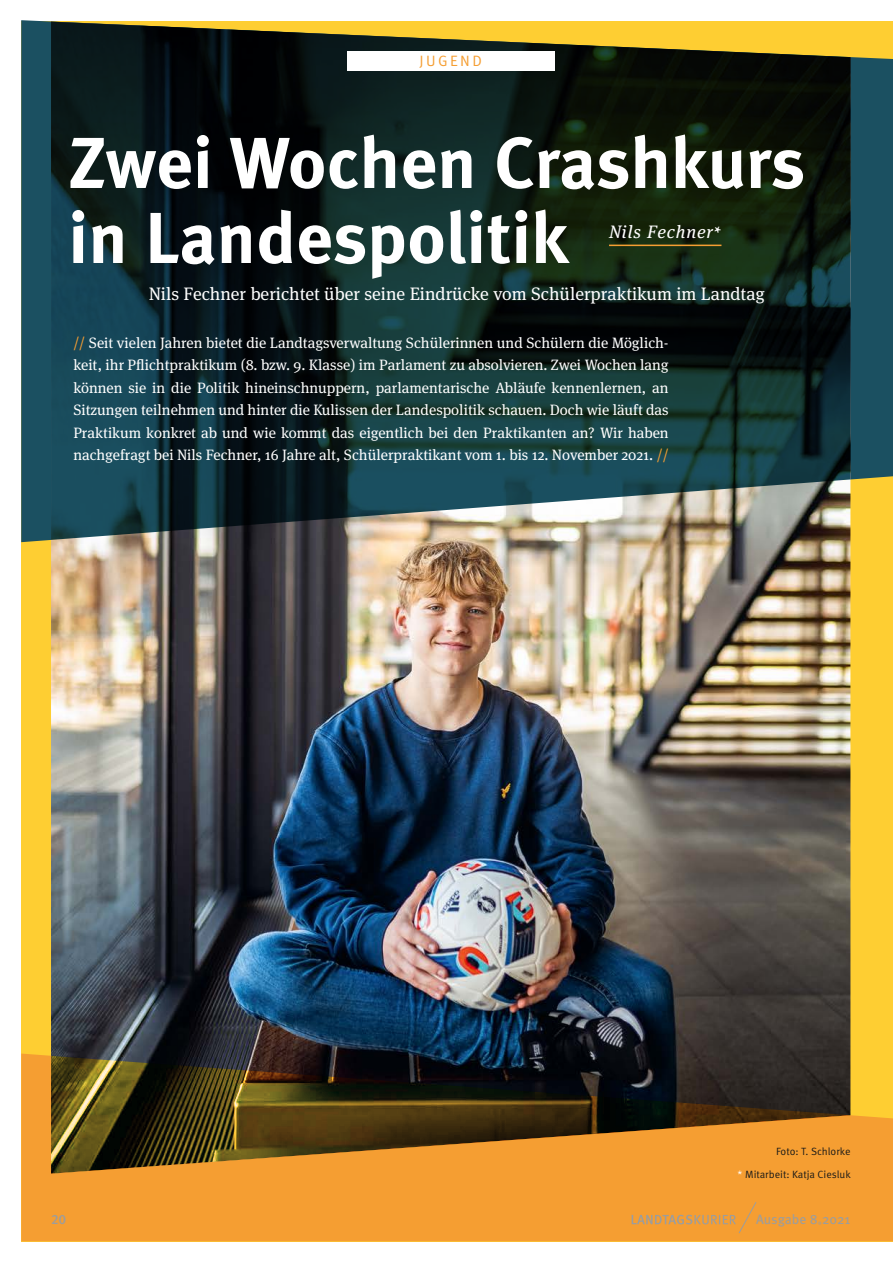
<style>
.page{position:relative;width:893px;height:1263px;background:#fff}
.page>*{position:absolute;margin:0;border:0;box-sizing:border-box;transform-origin:0 0}
.t1{font:700 72px/75px "Meta Pro";letter-spacing:-.01em;color:#fff}
.t2{font:18px "Meta Serif Pro";color:#fff}
.t3{font:italic 18px "Meta Serif Pro";letter-spacing:.05em;color:#fff}
.t4{font:15px/22.5px "Meta Serif Pro";color:#fff;text-align:justify}
.t5{font:15px "Meta Pro Norm";letter-spacing:.16em;color:#f59e32}
.t6{font:13.5px "Meta Pro";color:#9c9d9d}
.t7{font:500 13.5px "Meta Pro";color:#9c9d9d}
.t8{font:10.5px "Meta Pro Norm";color:#1a1a18}
.s1{color:#f59e32}
.s2{font-size:16.5px}
.s3{color:#fff}
</style>
<div class="page">
<div style="left:21px;top:21px;width:872px;height:1221px;background:#fece32"></div>
<div style="left:21px;top:1053px;width:872px;height:188px;background:#f59e32"></div>
<svg style="left:21px;top:20px;width:872px;height:522px;background:#3e645d"></svg>
<img style="left:51px;top:540px;width:799px;height:634px">
<svg style="left:51px;top:22px;width:799px;height:518px;background:#1f312b"></svg>
<hr style="left:609px;top:245px;width:112px;height:1px;background:#f59e32">
<svg style="left:51px;top:1056px;width:799px;height:117px;background:#64481c"></svg>
<div style="left:347px;top:51px;width:207px;height:20px;background:#fff"></div>
<svg style="left:632px;top:1201px;width:125px;height:33px;background:#eb9d3c"></svg>
<p class="t5" style="left:420px;top:50px;width:64px">JUGEND</p>
<h1 class="t1" style="left:68px;top:121px;width:739px">Zwei Wochen Crashkurs in Landespolitik</h1>
<h2 class="t2" style="left:149px;top:281px;width:617px">Nils Fechner berichtet über seine Eindrücke vom Schülerpraktikum im Landtag</h2>
<p class="t4" style="left:73px;top:330px;width:597px"><span class="s1">//</span> Seit vielen Jahren bietet die Landtagsverwaltung Schülerinnen und Schülern die Möglich&shy;keit, ihr Pflichtpraktikum (8. bzw. 9. Klasse) im Parlament zu absolvieren. Zwei Wochen lang können sie in die Politik hineinschnuppern, parlamentarische Abläufe kennenlernen, an Sitzungen teilnehmen und hinter die Kulissen der Landespolitik schauen. Doch wie läuft das Praktikum konkret ab und wie kommt das eigentlich bei den Praktikanten an? Wir haben nachgefragt bei Nils Fechner, 16 Jahre alt, Schülerpraktikant vom 1. bis 12. November 2021. <span class="s1">//</span></p>
<p class="t3" style="left:609px;top:219px;width:114px">Nils Fechner<span class="s2">*</span></p>
<p class="t7" style="left:51px;top:1209px;width:17px">20</p>
<p class="t8" style="left:776px;top:1143px;width:76px">Foto: T. Schlorke</p>
<p class="t8" style="left:738px;top:1166px;width:115px"><span class="s3">*</span> Mitarbeit: Katja Ciesluk</p>
<p class="t6" style="left:756px;top:1209px;width:96px">Ausgabe 8 2021</p>
<p class="t6" style="left:818px;top:1217px;width:6px">˚</p>
</div>
